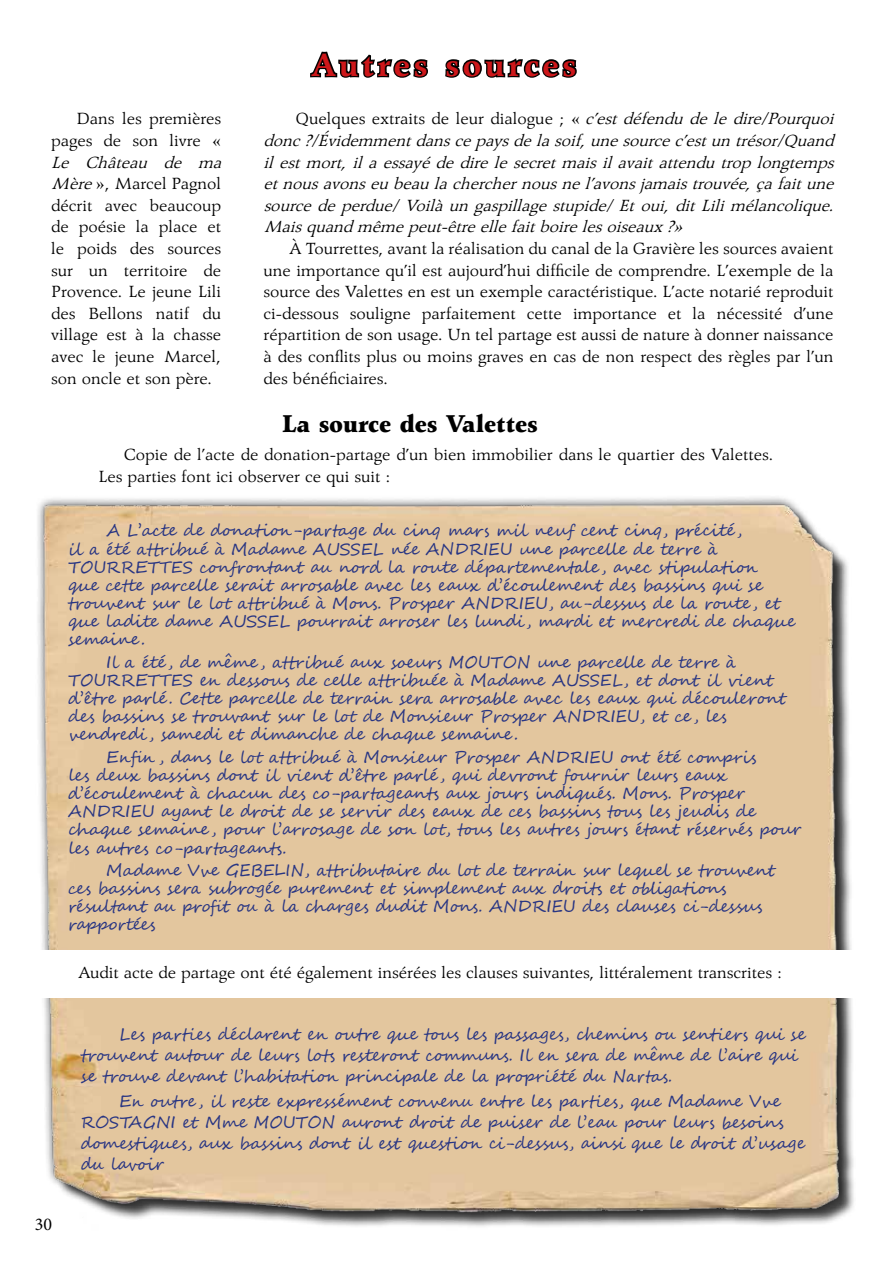
<style>
.page{position:relative;width:893px;height:1263px;background:#fff}
.page>*{position:absolute;margin:0;border:0;box-sizing:border-box;transform-origin:0 0}
.t1{font:700 36px "Agfa Wile Roman Std";letter-spacing:.1em;color:#cd171a}
.t2{font:900 27px "Agfa Wile Roman Std";color:#000}
.t3{font:18px/21.6px "Agfa Wile Roman Std";color:#000}
.t4{font:italic 18px/21.6px "Agfa Wile Roman Std";color:#000;text-align:justify}
.t5{font:18px "Minion Pro";color:#000}
.t6{font:16.5px/18.1px "Segoe Script";color:#283583}
.s1{font-style:italic}
.s2{font-style:normal}
</style>
<div class="page">
<div style="left:47px;top:507px;width:809px;height:727px;background:#000;opacity:.75"></div>
<div style="left:35px;top:495px;width:812px;height:729px;background:#000;opacity:.75"></div>
<img style="left:35px;top:500px;width:804px;height:717px">
<svg style="left:310px;top:51px;width:118px;height:27px"></svg>
<svg style="left:445px;top:58px;width:132px;height:20px"></svg>
<div style="left:33px;top:950px;width:860px;height:48px;background:#fff"></div>
<p class="t3" style="left:51px;top:108px;width:172px;text-align:right">Dans les premières pages de son livre «</p>
<p class="t3" style="left:51px;top:151px;width:177px"><span class="s1">Le Château de ma<br>Mère</span>», Marcel Pagnol décrit avec beaucoup de poésie la place et le poids des sources sur un territoire de<br>Provence. Le jeune Lili des Bellons natif du village est à la chasse avec le jeune Marcel, son oncle et son père.</p>
<h1 class="t1" style="left:311px;top:43px;width:266px">Autres sources</h1>
<p class="t4" style="left:264px;top:108px;width:577px;text-indent:32px"><span class="s2">Quelques extraits de leur dialogue ; «</span> c’estdéfendudeledire/Pourquoi donc?/Évidemmentdanscepaysdelasoif,unesourcec’estuntrésor/Quand ilestmort,ilaessayédedirelesecretmaisilavaitattendutroplongtemps etnousavonseubeaulacherchernousnel’avonsjamaistrouvée,çafaitune sourcedeperdue/Voilàungaspillagestupide/Etoui,ditLilimélancolique.<br>Maisquandmêmepeut-êtreellefaitboirelesoiseaux?»</p>
<p class="t3" style="left:264px;top:238px;width:571px;text-align:justify;text-indent:26px">À Tourrettes, avant la réalisation du canal de la Gravière les sources avaient une importance qu’il est aujourd’hui difficile de comprendre. L’exemple de la source des Valettes en est un exemple caractéristique. L’acte notarié reproduit ci-dessous souligne parfaitement cette importance et la nécessité d’une répartition de son usage. Un tel partage est aussi de nature à donner naissance à des conflits plus ou moins graves en cas de non respect des règles par l’un des bénéficiaires.</p>
<h2 class="t2" style="left:282px;top:407px;width:257px">La source des Valettes</h2>
<p class="t3" style="left:98px;top:444px;width:677px;text-indent:26px">Copie de l’acte de donation-partage d’un bien immobilier dans le quartier des Valettes.<br>Les parties font ici observer ce qui suit :</p>
<p class="t6" style="left:68px;top:522px;width:729px;text-indent:38px">A L’acte de donation-partage du cinq mars mil neuf cent cinq, précité,<br>il a été attribué à Madame AUSSEL née ANDRIEU une parcelle de terre à TOURRETTES confrontant au nord la route départementale , avec stipulation<br>que cette parcelle serait arrosable avec les eaux d’écoulement des bassins qui se trouvent sur le lot attribué à Mons. Prosper ANDRIEU, au-dessus de la route, et que ladite dame AUSSEL pourrait arroser les lundi, mardi et mercredi de chaque semaine.</p>
<p class="t6" style="left:68px;top:653px;width:718px;text-indent:38px">Il a été , de même , attribué aux soeurs MOUTON une parcelle de terre à TOURRETTES en dessous de celle attribuée à Madame AUSSEL, et dont il vient d’être parlé. Cette parcelle de terrain sera arrosable avec les eaux qui découleront des bassins se trouvant sur le lot de Monsieur Prosper ANDRIEU, et ce, les vendredi, samedi et dimanche de chaque semaine.</p>
<p class="t6" style="left:68px;top:748px;width:734px;text-indent:38px">Enfin , dans le lot attribué à Monsieur Prosper ANDRIEU ont été compris<br>les deux bassins dont il vient d’être parlé , qui devront fournir leurs eaux d’écoulement à chacun des co-partageants aux jours indiqués. Mons. Prosper ANDRIEU ayant le droit de se servir des eaux de ces bassins tous les jeudis de chaque semaine , pour l’arrosage de son lot, tous les autres jours étant réservés pour les autres co-partageants.</p>
<p class="t6" style="left:68px;top:861px;width:707px;text-indent:38px">Madame Vve GEBELIN, attributaire du lot de terrain sur lequel se trouvent ces bassins sera subrogée purement et simplement aux droits et obligations résultant au profit ou à la charges dudit Mons. ANDRIEU des clauses ci-dessus rapportées</p>
<p class="t3" style="left:78px;top:961px;width:705px">Audit acte de partage ont été également insérées les clauses suivantes, littéralement transcrites :</p>
<p class="t5" style="left:35px;top:1212px;width:19px">30</p>
<p class="t6" style="left:81px;top:1024px;width:727px;line-height:21px;text-indent:38px">Les parties déclarent en outre que tous les passages, chemins ou sentiers qui se trouvent autour de leurs lots resteront communs. Il en sera de même de l’aire qui se trouve devant l’habitation principale de la propriété du Nartas.</p>
<p class="t6" style="left:81px;top:1091px;width:726px;line-height:21px;text-indent:38px">En outre , il reste expressément convenu entre les parties, que Madame Vve ROSTAGNI et Mme MOUTON auront droit de puiser de l’eau pour leurs besoins domestiques, aux bassins dont il est question ci-dessus, ainsi que le droit d’usage du lavoir</p>
</div>
